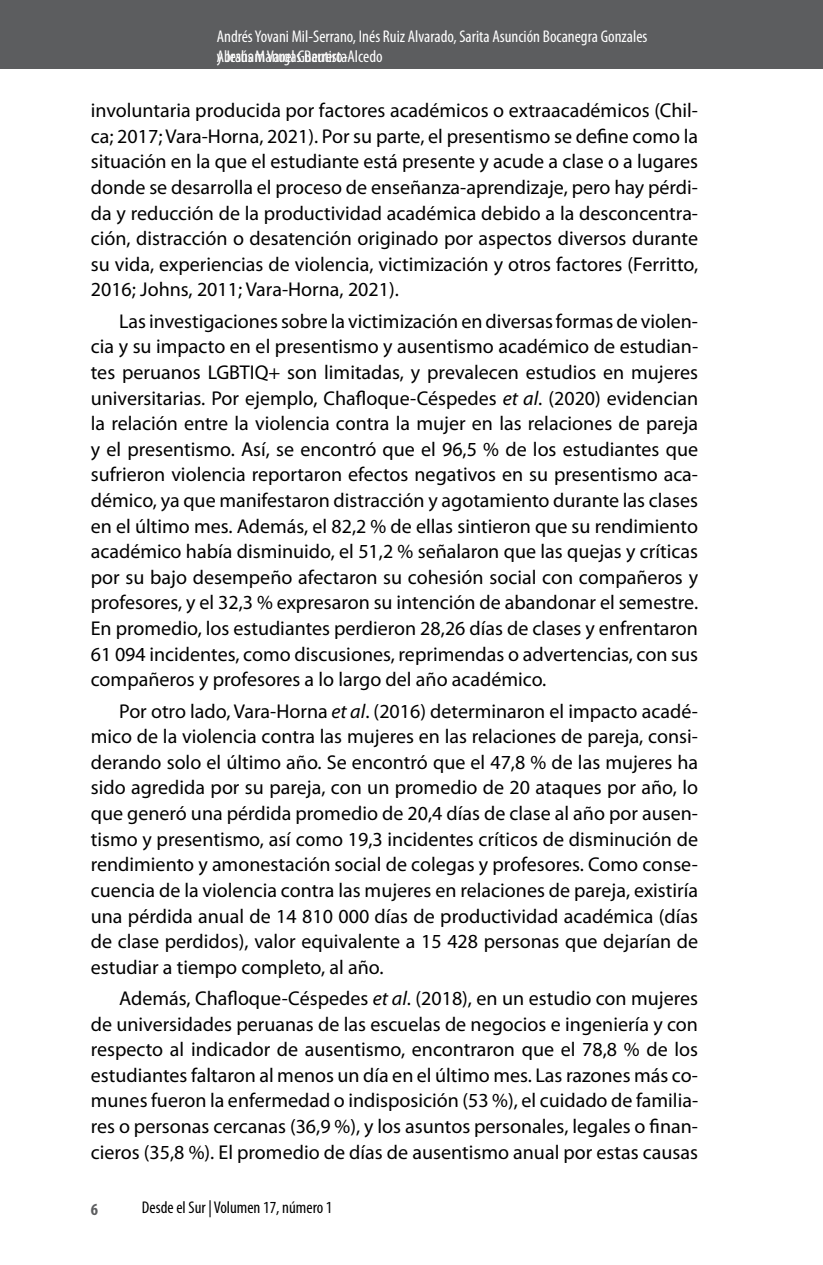
<style>
.page{position:relative;width:823px;height:1265px;background:#fff}
.page>*{position:absolute;margin:0;border:0;box-sizing:border-box;transform-origin:0 0}
.t1{font:20px/25.6px "Myriad Pro";color:#000;text-align:justify}
.t2{font:condensed 17px/20px "Myriad Pro";color:#fff}
.t3{font:condensed 17px "Myriad Pro";color:#000}
.t4{font:700 condensed 17px "Myriad Pro";color:#5c5d5f}
.s1{font-style:italic}
</style>
<div class="page">
<div style="left:0;top:0;width:822px;height:68px;background:#5c5d5f"></div>
<hr style="left:822px;top:0;width:1px;height:68px;background:#5c5d5f">
<p class="t2" style="left:217px;top:26px;width:432px">Andrés Yovani Mil-Serrano, Inés Ruiz Alvarado, Sarita Asunción Bocanegra Gonzales y Jesús Manuel Guerrero-Alcedo</p>
<p class="t2" style="left:217px;top:46px;width:132px">Abraham Vargas Bautista</p>
<p class="t1" style="left:91px;top:97px;width:608px">involuntaria producida por factores académicos o extraacadémicos (Chil&shy;ca; 2017; Vara-Horna, 2021). Por su parte, el presentismo se define como la situación en la que el estudiante está presente y acude a clase o a lugares donde se desarrolla el proceso de enseñanza-aprendizaje, pero hay pérdi&shy;da y reducción de la productividad académica debido a la desconcentra&shy;ción, distracción o desatención originado por aspectos diversos durante su vida, experiencias de violencia, victimización y otros factores (Ferritto, 2016; Johns, 2011; Vara-Horna, 2021).</p>
<p class="t1" style="left:91px;top:308px;width:608px;text-indent:28px">Las investigaciones sobre la victimización en diversas formas de violen&shy;cia y su impacto en el presentismo y ausentismo académico de estudian&shy;tes peruanos LGBTIQ+ son limitadas, y prevalecen estudios en mujeres universitarias. Por ejemplo, Chafloque-Céspedes <span class="s1">et al</span>. (2020) evidencian la relación entre la violencia contra la mujer en las relaciones de pareja y el presentismo. Así, se encontró que el 96,5 % de los estudiantes que sufrieron violencia reportaron efectos negativos en su presentismo aca&shy;démico, ya que manifestaron distracción y agotamiento durante las clases en el último mes. Además, el 82,2 % de ellas sintieron que su rendimiento académico había disminuido, el 51,2 % señalaron que las quejas y críticas por su bajo desempeño afectaron su cohesión social con compañeros y profesores, y el 32,3 % expresaron su intención de abandonar el semestre.<br>En promedio, los estudiantes perdieron 28,26 días de clases y enfrentaron 61 094 incidentes, como discusiones, reprimendas o advertencias, con sus compañeros y profesores a lo largo del año académico.</p>
<p class="t1" style="left:91px;top:697px;width:608px;text-indent:28px">Por otro lado, Vara-Horna <span class="s1">et al</span>. (2016) determinaron el impacto acadé&shy;mico de la violencia contra las mujeres en las relaciones de pareja, consi&shy;derando solo el último año. Se encontró que el 47,8 % de las mujeres ha sido agredida por su pareja, con un promedio de 20 ataques por año, lo que generó una pérdida promedio de 20,4 días de clase al año por ausen&shy;tismo y presentismo, así como 19,3 incidentes críticos de disminución de rendimiento y amonestación social de colegas y profesores. Como conse&shy;cuencia de la violencia contra las mujeres en relaciones de pareja, existiría una pérdida anual de 14 810 000 días de productividad académica (días de clase perdidos), valor equivalente a 15 428 personas que dejarían de estudiar a tiempo completo, al año.</p>
<p class="t1" style="left:91px;top:985px;width:608px;text-indent:28px">Además, Chafloque-Céspedes <span class="s1">et al</span>. (2018), en un estudio con mujeres de universidades peruanas de las escuelas de negocios e ingeniería y con respecto al indicador de ausentismo, encontraron que el 78,8 % de los estudiantes faltaron al menos un día en el último mes. Las razones más co&shy;munes fueron la enfermedad o indisposición (53 %), el cuidado de familia&shy;res o personas cercanas (36,9 %), y los asuntos personales, legales o finan&shy;cieros (35,8 %). El promedio de días de ausentismo anual por estas causas</p>
<p class="t4" style="left:91px;top:1198px;width:9px">6</p>
<p class="t3" style="left:142px;top:1196px;width:192px">Desde el Sur | Volumen 17, número 1</p>
</div>
